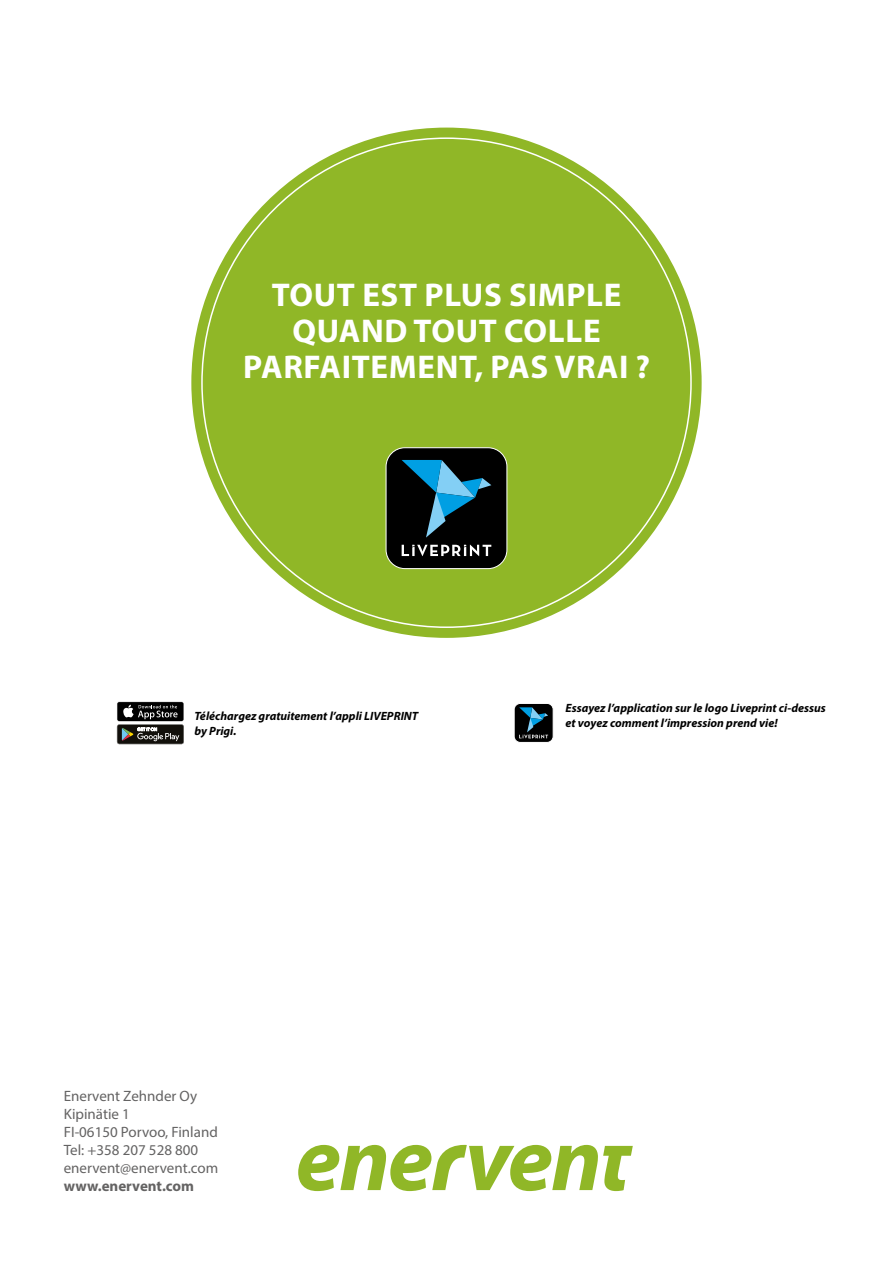
<style>
.page{position:relative;width:893px;height:1263px;background:#fff}
.page>*{position:absolute;margin:0;border:0;box-sizing:border-box;transform-origin:0 0}
.t1{font:700 33px/36px "Myriad Pro";letter-spacing:.02em;color:#fff;text-align:center}
.t2{font:15px/18px "Myriad Pro";color:#646363}
.t3{font:700 15px "Myriad Pro";color:#646363}
.t4{font:italic 700 12px/15px "Myriad Pro";color:#000}
</style>
<div class="page">
<div style="left:117px;top:702px;width:66px;height:19px;background:#000;border-radius:2px"></div>
<svg style="left:117px;top:705px;width:67px;height:39px"></svg>
<div style="left:514px;top:703px;width:39px;height:39px;background:#000;border-radius:6px"></div>
<div style="left:514px;top:703px;width:39px;height:39px;border:1px solid #fff;border-radius:6px"></div>
<svg style="left:519px;top:707px;width:29px;height:31px"></svg>
<div style="left:191px;top:128px;width:511px;height:510px;background:#90b727;border-radius:50%"></div>
<div style="left:386px;top:448px;width:121px;height:121px;background:#000;border-radius:19px"></div>
<div style="left:386px;top:447px;width:121px;height:122px;border:1px solid #fff;border-radius:19px"></div>
<svg style="left:402px;top:460px;width:89px;height:78px"></svg>
<svg style="left:402px;top:545px;width:89px;height:11px"></svg>
<svg style="left:298px;top:1145px;width:335px;height:46px"></svg>
<h1 class="t1" style="left:243px;top:276px;width:408px">TOUT EST PLUS SIMPLE<br>QUAND TOUT COLLE<br>PARFAITEMENT, PAS VRAI ?</h1>
<p class="t4" style="left:195px;top:708px;width:225px">Téléchargez gratuitement l’appli LIVEPRINT by Prigi.</p>
<p class="t4" style="left:566px;top:700px;width:262px">Essayez l’application sur le logo Liveprint ci-dessus et voyez comment l’impression prend vie!</p>
<p class="t2" style="left:64px;top:1086px;width:156px">Enervent Zehnder Oy<br>Kipinätie 1<br>FI-06150 Porvoo, Finland<br>Tel: +358 207 528 800 enervent@enervent.com</p>
<p class="t3" style="left:64px;top:1176px;width:132px">www.enervent.com</p>
</div>
